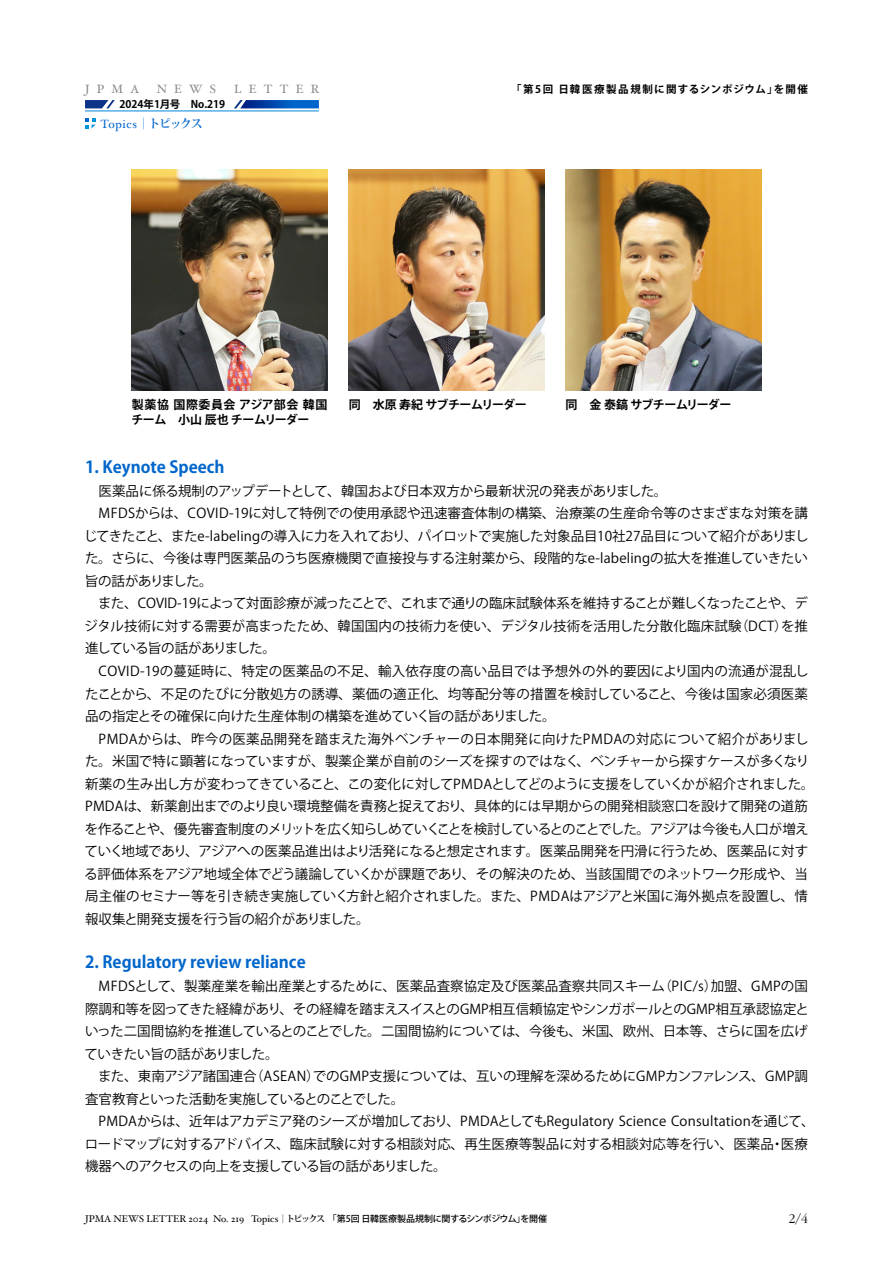
<style>
.page{position:relative;width:893px;height:1263px;background:#fff}
.page>*{position:absolute;margin:0;border:0;box-sizing:border-box;transform-origin:0 0}
.t1{font:700 16.5px "Koz Go Pr 6 N";color:#0066cb}
.t2{font:300 13.8px "ITC Garamond Std";color:#000}
.t3{font:13.5px/22.5px "Koz Go Pr 6 N";color:#000}
.t4{font:700 12px/15px "Koz Go Pr 6 N";letter-spacing:-.01em;color:#000}
.t5{font:700 12px "Koz Go Pr 6 N";letter-spacing:-.03em;color:#000}
.t6{font:12px "Hoefler Text";letter-spacing:.6em;color:#888}
.t7{font:12px "Hoefler Text";letter-spacing:.05em;color:#0066cb}
.t8{font:700 10.5px "Koz Go Pr 6 N";letter-spacing:.13em;color:#000}
.t9{font:700 10.5px "Koz Go Pr 6 N";color:#000}
.t10{font:9.75px "Hoefler Text";color:#000}
.s1{font-family:"Koz Min Pr 6 N";font-weight:700}
.s2{font-family:"Koz Min Pro";font-size:9px}
.s3{font-family:"Koz Min Pro";font-weight:700;font-size:9px}
.s4{font-family:"Koz Go Pr 6 N";font-weight:500;font-size:9px}
</style>
<div class="page">
<svg style="left:85px;top:100px;width:30px;height:8px"></svg>
<svg style="left:234px;top:100px;width:85px;height:8px"></svg>
<hr style="left:85px;top:111px;width:234px;height:1px;background:#0085d6">
<img style="left:132px;top:170px;width:195px;height:221px">
<img style="left:349px;top:170px;width:195px;height:221px">
<img style="left:566px;top:170px;width:195px;height:221px">
<svg style="left:85px;top:118px;width:11px;height:10px"></svg>
<p class="t6" style="left:85px;top:82px;width:56px">JPMA</p>
<p class="t6" style="left:157px;top:82px;width:61px">NEWS</p>
<p class="t6" style="left:234px;top:82px;width:87px">LETTER</p>
<p class="t9" style="left:119px;top:99px;width:107px">2024年1月号　No.219</p>
<p class="t7" style="left:101px;top:116px;width:104px">Topics<span class="s1">｜トピックス</span></p>
<p class="t8" style="left:511px;top:84px;width:298px">「第5回日韓医療製品規制に関するシンポジウム」を開催</p>
<p class="t4" style="left:131px;top:397px;width:197px">製薬協 国際委員会 アジア部会 韓国チーム　小山 辰也 チームリーダー</p>
<p class="t5" style="left:349px;top:398px;width:179px">同　水原 寿紀 サブチームリーダー</p>
<p class="t5" style="left:566px;top:398px;width:167px">同　金 泰鎬 サブチームリーダー</p>
<p class="t1" style="left:85px;top:458px;width:141px">1. Keynote Speech</p>
<p class="t3" style="left:84px;top:480px;width:732px">　医薬品に係る規制のアップデートとして、韓国および日本双方から最新状況の発表がありました。<br>　MFDSからは、COVID-19に対して特例での使用承認や迅速審査体制の構築、治療薬の生産命令等のさまざまな対策を講じてきたこと、またe-labelingの導入に力を入れており、パイロットで実施した対象品目10社27品目について紹介がありました。さらに、今後は専門医薬品のうち医療機関で直接投与する注射薬から、段階的なe-labelingの拡大を推進していきたい旨の話がありました。<br>　また、COVID-19によって対面診療が減ったことで、これまで通りの臨床試験体系を維持することが難しくなったことや、デジタル技術に対する需要が高まったため、韓国国内の技術力を使い、デジタル技術を活用した分散化臨床試験（DCT）を推進している旨の話がありました。<br>　COVID-19の蔓延時に、特定の医薬品の不足、輸入依存度の高い品目では予想外の外的要因により国内の流通が混乱したことから、不足のたびに分散処方の誘導、薬価の適正化、均等配分等の措置を検討していること、今後は国家必須医薬品の指定とその確保に向けた生産体制の構築を進めていく旨の話がありました。<br>　PMDAからは、昨今の医薬品開発を踏まえた海外ベンチャーの日本開発に向けたPMDAの対応について紹介がありました。米国で特に顕著になっていますが、製薬企業が自前のシーズを探すのではなく、ベンチャーから探すケースが多くなり新薬の生み出し方が変わってきていること、この変化に対してPMDAとしてどのように支援をしていくかが紹介されました。PMDAは、新薬創出までのより良い環境整備を責務と捉えており、具体的には早期からの開発相談窓口を設けて開発の道筋を作ることや、優先審査制度のメリットを広く知らしめていくことを検討しているとのことでした。アジアは今後も人口が増えていく地域であり、アジアへの医薬品進出はより活発になると想定されます。医薬品開発を円滑に行うため、医薬品に対する評価体系をアジア地域全体でどう議論していくかが課題であり、その解決のため、当該国間でのネットワーク形成や、当局主催のセミナー等を引き続き実施していく方針と紹介されました。また、PMDAはアジアと米国に海外拠点を設置し、情報収集と開発支援を行う旨の紹介がありました。</p>
<p class="t1" style="left:85px;top:953px;width:222px">2. Regulatory review reliance</p>
<p class="t3" style="left:85px;top:975px;width:731px">　MFDSとして、製薬産業を輸出産業とするために、医薬品査察協定及び医薬品査察共同スキーム（PIC/s）加盟、GMPの国際調和等を図ってきた経緯があり、その経緯を踏まえスイスとのGMP相互信頼協定やシンガポールとのGMP相互承認協定といった二国間協約を推進しているとのことでした。二国間協約については、今後も、米国、欧州、日本等、さらに国を広げていきたい旨の話がありました。<br>　また、東南アジア諸国連合（ASEAN）でのGMP支援については、互いの理解を深めるためにGMPカンファレンス、GMP調査官教育といった活動を実施しているとのことでした。<br>　PMDAからは、近年はアカデミア発のシーズが増加しており、PMDAとしてもRegulatory Science Consultationを通じて、ロードマップに対するアドバイス、臨床試験に対する相談対応、再生医療等製品に対する相談対応等を行い、医薬品・医療機器へのアクセスの向上を支援している旨の話がありました。</p>
<p class="t10" style="left:85px;top:1213px;width:464px">JPMA NEWS LETTER 2024 No. 219 Topics<span class="s2">｜</span><span class="s3">トピックス</span> <span class="s4">「第5回 日韓医療製品規制に関するシンポジウム」を開催</span></p>
<p class="t2" style="left:789px;top:1212px;width:21px">2/4</p>
</div>
